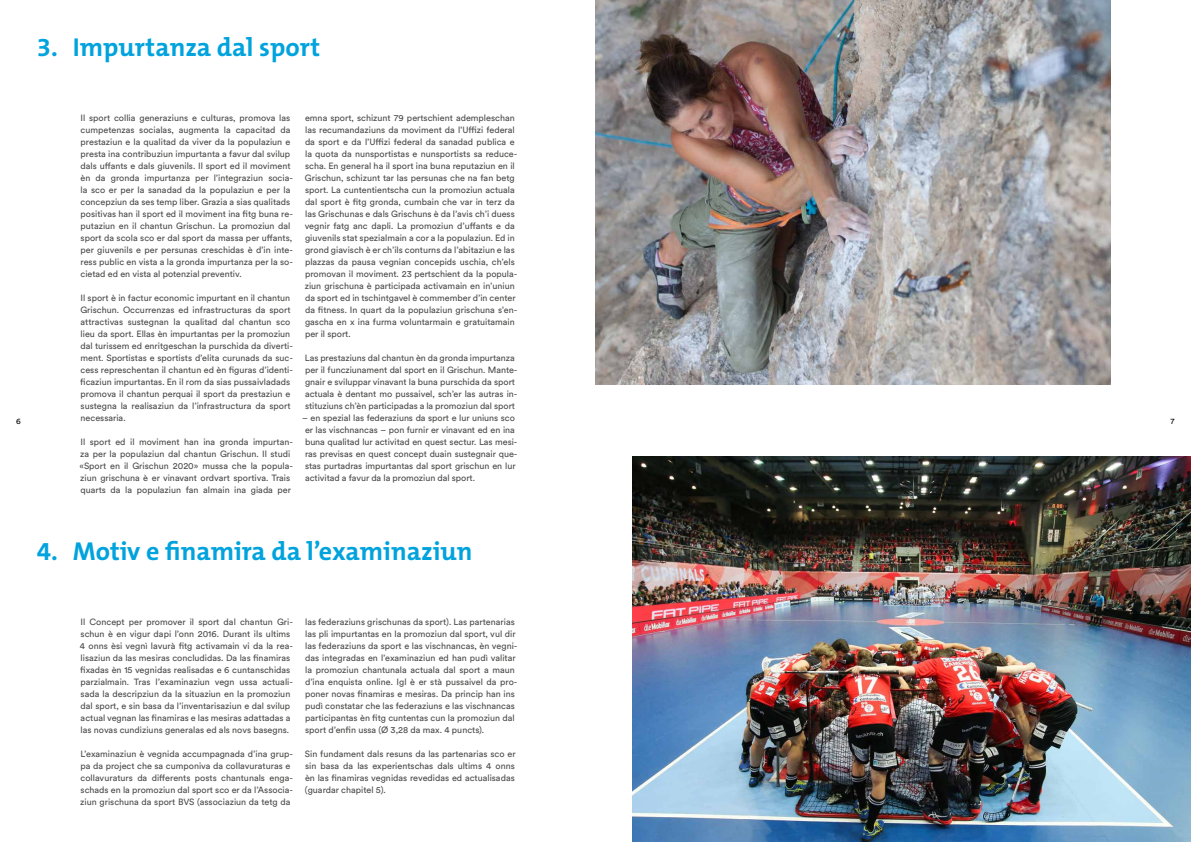
<style>
.page{position:relative;width:1191px;height:842px;background:#fff}
.page>*{position:absolute;margin:0;border:0;box-sizing:border-box;transform-origin:0 0}
.t1{font:700 26px "The Mix B W7";color:#00a3dd}
.t2{font:9px/12px "Circular XX";color:#4a4a49}
.t3{font:8px "Circular XX";color:#000}
</style>
<div class="page">
<img style="left:632px;top:456px;width:559px;height:386px">
<img style="left:595px;top:0;width:515px;height:385px">
<h1 class="t1" style="left:37px;top:31px;width:285px">3. Impurtanza dal sport</h1>
<p class="t2" style="left:305px;top:111px;width:214px">emna sport, schizunt 79 pertschient adempleschan las recumandaziuns da moviment da l’Uffizi federal da sport e da l’Uffizi federal da sanadad publica e la quota da nunsportistas e nunsportists sa reduce&shy;scha. En general ha il sport ina buna reputaziun en il Grischun, schizunt tar las persunas che na fan betg sport. La cuntentientscha cun la promoziun actuala dal sport è fitg gronda, cumbain che var in terz da las Grischunas e dals Grischuns è da l’avis ch’i duess vegnir fatg anc dapli. La promoziun d’uffants e da giuvenils stat spezialmain a cor a la populaziun. Ed in grond giavisch è er ch’ils conturns da l’abitaziun e las plazzas da pausa vegnian concepids uschia, ch’els promovan il moviment. 23 pertschient da la popula&shy;ziun grischuna è participada activamain en in’uniun da sport ed in tschintgavel è commember d’in center da fitness. In quart da la populaziun grischuna s’en&shy;gascha en x ina furma voluntarmain e gratuitamain per il sport.</p>
<p class="t2" style="left:305px;top:351px;width:214px">Las prestaziuns dal chantun èn da gronda impurtanza per il funcziunament dal sport en il Grischun. Mante&shy;gnair e sviluppar vinavant la buna purschida da sport actuala è dentant mo pussaivel, sch’er las autras in&shy;stituziuns ch’èn participadas a la promoziun dal sport</p>
<p class="t2" style="left:305px;top:411px;width:214px;text-indent:-3px">– en spezial las federaziuns da sport e lur uniuns sco er las vischnancas – pon furnir er vinavant ed en ina buna qualitad lur activitad en quest sectur. Las mesi&shy;ras previsas en quest concept duain sustegnair que&shy;stas purtadras impurtantas dal sport grischun en lur activitad a favur da la promoziun dal sport.</p>
<p class="t2" style="left:80px;top:111px;width:214px">Il sport collia generaziuns e culturas, promova las cumpetenzas socialas, augmenta la capacitad da prestaziun e la qualitad da viver da la populaziun e presta ina contribuziun impurtanta a favur dal svilup dals uffants e dals giuvenils. Il sport ed il moviment èn da gronda impurtanza per l’integraziun socia&shy;la sco er per la sanadad da la populaziun e per la concepziun da ses temp liber. Grazia a sias qualitads positivas han il sport ed il moviment ina fitg buna re&shy;putaziun en il chantun Grischun. La promoziun dal sport da scola sco er dal sport da massa per uffants, per giuvenils e per persunas creschidas è d’in inte&shy;ress public en vista a la gronda impurtanza per la so&shy;cietad ed en vista al potenzial preventiv.</p>
<p class="t2" style="left:80px;top:291px;width:214px">Il sport è in factur economic impurtant en il chantun Grischun. Occurrenzas ed infrastructuras da sport attractivas sustegnan la qualitad dal chantun sco lieu da sport. Ellas èn impurtantas per la promoziun dal turissem ed enritgeschan la purschida da diverti&shy;ment. Sportistas e sportists d’elita curunads da suc&shy;cess represchentan il chantun ed èn figuras d’identi&shy;ficaziun impurtantas. En il rom da sias pussaivladads promova il chantun perquai il sport da prestaziun e sustegna la realisaziun da l’infrastructura da sport necessaria.</p>
<p class="t2" style="left:79px;top:435px;width:215px">Il sport ed il moviment han ina gronda impurtan&shy;za per la populaziun dal chantun Grischun. Il studi «Sport en il Grischun 2020» mussa che la popula&shy;ziun grischuna è er vinavant ordvart sportiva. Trais quarts da la populaziun fan almain ina giada per</p>
<p class="t3" style="left:16px;top:416px;width:6px">6</p>
<p class="t3" style="left:1170px;top:416px;width:6px">7</p>
<h1 class="t1" style="left:37px;top:535px;width:437px">4. Motiv e finamira da l’examinaziun</h1>
<p class="t2" style="left:80px;top:615px;width:215px">Il Concept per promover il sport dal chantun Gri&shy;schun è en vigur dapi l’onn 2016. Durant ils ultims 4 onns èsi vegnì lavurà fitg activamain vi da la rea&shy;lisaziun da las mesiras concludidas. Da las finamiras fixadas èn 15 vegnidas realisadas e 6 cuntanschidas parzialmain. Tras l’examinaziun vegn ussa actuali&shy;sada la descripziun da la situaziun en la promoziun dal sport, e sin basa da l’inventarisaziun e dal svilup actual vegnan las finamiras e las mesiras adattadas a las novas cundiziuns generalas ed als novs basegns.</p>
<p class="t2" style="left:80px;top:747px;width:214px">L’examinaziun è vegnida accumpagnada d’ina grup&shy;pa da project che sa cumponiva da collavuraturas e collavuraturs da differents posts chantunals enga&shy;schads en la promoziun dal sport sco er da l’Associa&shy;ziun grischuna da sport BVS (associaziun da tetg da</p>
<p class="t2" style="left:305px;top:615px;width:214px">las federaziuns grischunas da sport). Las partenarias las pli impurtantas en la promoziun dal sport, vul dir las federaziuns da sport e las vischnancas, èn vegni&shy;das integradas en l’examinaziun ed han pudì valitar la promoziun chantunala actuala dal sport a maun d’ina enquista online. Igl è er stà pussaivel da pro&shy;poner novas finamiras e mesiras. Da princip han ins pudì constatar che las federaziuns e las vischnancas participantas èn fitg cuntentas cun la promoziun dal sport d’enfin ussa (Ø 3,28 da max. 4 puncts).</p>
<p class="t2" style="left:305px;top:747px;width:212px;text-align:justify">Sin fundament dals resuns da las partenarias sco er sin basa da las experientschas dals ultims 4 onns èn las finamiras vegnidas revedidas ed actualisadas (guardar chapitel 5).</p>
</div>
